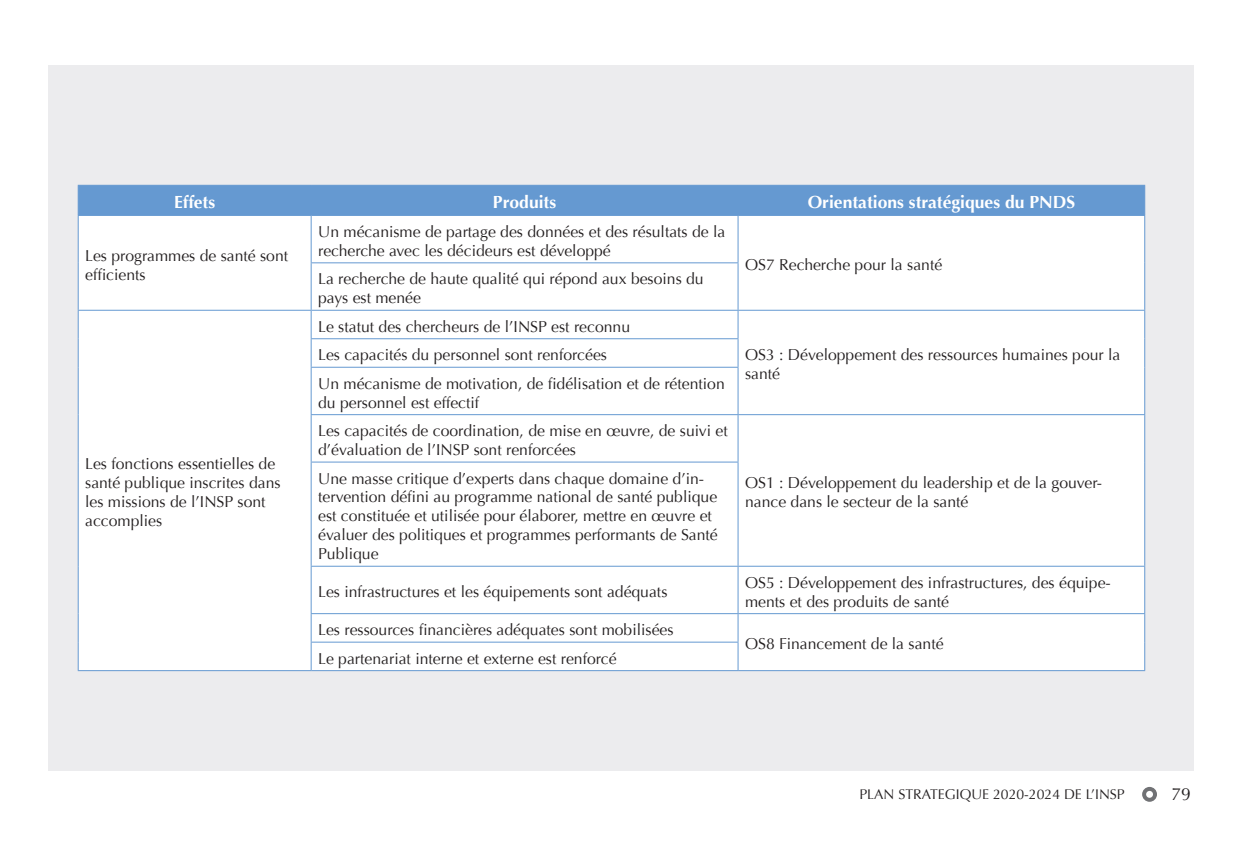
<style>
.page{position:relative;width:1241px;height:844px;background:#fff}
.page>*{position:absolute;margin:0;border:0;box-sizing:border-box;transform-origin:0 0}
.t1{font:700 17.5px "Optima";color:#fff}
.t2{font:17.5px "Optima";color:#231f20}
.t3{font:15.75px/18.9px "Optima";color:#231f20}
.t4{font:14px "Optima";color:#231f20}
</style>
<div class="page">
<div style="left:48px;top:66px;width:1144px;height:705px;background:#ececee"></div>
<svg style="left:1141px;top:786px;width:15px;height:15px"></svg>
<svg style="left:1145px;top:790px;width:7px;height:7px"></svg>
<div style="left:79px;top:216px;width:1065px;height:454px;background:#fff"></div>
<div style="left:78px;top:185px;width:1067px;height:30px;background:#6599d1"></div>
<hr style="left:78px;top:215px;width:233px;height:1px;background:#6599d1">
<hr style="left:311px;top:215px;width:427px;height:1px;background:#6599d1">
<hr style="left:738px;top:215px;width:406px;height:1px;background:#6599d1">
<hr style="left:78px;top:216px;width:1px;height:47px;background:#6599d1">
<hr style="left:311px;top:216px;width:1px;height:46px;background:#6599d1">
<hr style="left:737px;top:216px;width:1px;height:46px;background:#6599d1">
<hr style="left:1144px;top:216px;width:1px;height:47px;background:#6599d1">
<hr style="left:78px;top:263px;width:1px;height:47px;background:#6599d1">
<hr style="left:311px;top:262px;width:427px;height:1px;background:#6599d1">
<hr style="left:311px;top:263px;width:1px;height:47px;background:#6599d1">
<hr style="left:737px;top:263px;width:1px;height:47px;background:#6599d1">
<hr style="left:1144px;top:263px;width:1px;height:47px;background:#6599d1">
<hr style="left:78px;top:310px;width:233px;height:1px;background:#6599d1">
<hr style="left:311px;top:310px;width:427px;height:1px;background:#6599d1">
<hr style="left:738px;top:310px;width:406px;height:1px;background:#6599d1">
<svg style="left:78px;top:310px;width:1px;height:57px"></svg>
<hr style="left:311px;top:338px;width:427px;height:1px;background:#6599d1">
<svg style="left:311px;top:310px;width:1px;height:57px"></svg>
<svg style="left:737px;top:310px;width:1px;height:57px"></svg>
<svg style="left:1144px;top:310px;width:1px;height:57px"></svg>
<hr style="left:78px;top:367px;width:1px;height:47px;background:#6599d1">
<hr style="left:311px;top:367px;width:427px;height:1px;background:#6599d1">
<hr style="left:311px;top:367px;width:1px;height:47px;background:#6599d1">
<hr style="left:737px;top:367px;width:1px;height:47px;background:#6599d1">
<hr style="left:1144px;top:367px;width:1px;height:47px;background:#6599d1">
<hr style="left:78px;top:414px;width:1px;height:48px;background:#6599d1">
<hr style="left:311px;top:414px;width:427px;height:1px;background:#6599d1">
<hr style="left:311px;top:415px;width:1px;height:46px;background:#6599d1">
<hr style="left:738px;top:414px;width:406px;height:1px;background:#6599d1">
<hr style="left:737px;top:415px;width:1px;height:46px;background:#6599d1">
<hr style="left:1144px;top:415px;width:1px;height:47px;background:#6599d1">
<hr style="left:78px;top:462px;width:1px;height:104px;background:#6599d1">
<hr style="left:311px;top:461px;width:427px;height:1px;background:#6599d1">
<hr style="left:311px;top:462px;width:1px;height:103px;background:#6599d1">
<hr style="left:737px;top:462px;width:1px;height:103px;background:#6599d1">
<hr style="left:1144px;top:462px;width:1px;height:103px;background:#6599d1">
<hr style="left:78px;top:566px;width:1px;height:47px;background:#6599d1">
<hr style="left:311px;top:565px;width:427px;height:1px;background:#6599d1">
<hr style="left:311px;top:566px;width:1px;height:47px;background:#6599d1">
<hr style="left:738px;top:565px;width:406px;height:1px;background:#6599d1">
<hr style="left:737px;top:566px;width:1px;height:47px;background:#6599d1">
<hr style="left:1144px;top:566px;width:1px;height:47px;background:#6599d1">
<hr style="left:311px;top:613px;width:427px;height:1px;background:#6599d1">
<hr style="left:738px;top:613px;width:406px;height:1px;background:#6599d1">
<svg style="left:78px;top:613px;width:1px;height:57px"></svg>
<hr style="left:311px;top:641px;width:427px;height:1px;background:#6599d1">
<svg style="left:311px;top:614px;width:1px;height:56px"></svg>
<svg style="left:737px;top:614px;width:1px;height:56px"></svg>
<svg style="left:1144px;top:614px;width:1px;height:56px"></svg>
<hr style="left:78px;top:670px;width:233px;height:1px;background:#6599d1">
<hr style="left:311px;top:670px;width:427px;height:1px;background:#6599d1">
<hr style="left:738px;top:670px;width:406px;height:1px;background:#6599d1">
<p class="t1" style="left:174px;top:192px;width:43px">Effets</p>
<p class="t1" style="left:493px;top:192px;width:65px">Produits</p>
<p class="t1" style="left:807px;top:192px;width:269px">Orientations stratégiques du PNDS</p>
<p class="t3" style="left:85px;top:246px;width:204px">Les programmes de santé sont efficients</p>
<p class="t3" style="left:318px;top:222px;width:409px">Un mécanisme de partage des données et des résultats de la recherche avec les décideurs est développé</p>
<p class="t3" style="left:745px;top:255px;width:199px">OS7 Recherche pour la santé</p>
<p class="t3" style="left:318px;top:270px;width:387px">La recherche de haute qualité qui répond aux besoins du pays est menée</p>
<p class="t3" style="left:85px;top:454px;width:197px">Les fonctions essentielles de santé publique inscrites dans les missions de l’INSP sont accomplies</p>
<p class="t3" style="left:318px;top:317px;width:313px">Le statut des chercheurs de l’INSP est reconnu</p>
<p class="t3" style="left:318px;top:341px;width:408px;line-height:28.5px">Les capacités du personnel sont renforcées<br>Un mécanisme de motivation, de fidélisation et de rétention</p>
<p class="t3" style="left:318px;top:388px;width:411px;line-height:28.5px">du personnel est effectif<br>Les capacités de coordination, de mise en œuvre, de suivi et</p>
<p class="t3" style="left:318px;top:440px;width:259px">d’évaluation de l’INSP sont renforcées</p>
<p class="t3" style="left:745px;top:345px;width:377px">OS3 : Développement des ressources humaines pour la santé</p>
<p class="t3" style="left:318px;top:469px;width:401px">Une masse critique d’experts dans chaque domaine d’in&shy;tervention défini au programme national de santé publique est constituée et utilisée pour élaborer, mettre en œuvre et évaluer des politiques et programmes performants de Santé Publique</p>
<p class="t3" style="left:318px;top:582px;width:351px">Les infrastructures et les équipements sont adéquats</p>
<p class="t3" style="left:745px;top:573px;width:367px">OS5 : Développement des infrastructures, des équipe&shy;ments et des produits de santé</p>
<p class="t3" style="left:318px;top:620px;width:357px">Les ressources financières adéquates sont mobilisées</p>
<p class="t3" style="left:745px;top:634px;width:200px">OS8 Financement de la santé</p>
<p class="t3" style="left:318px;top:649px;width:300px">Le partenariat interne et externe est renforcé</p>
<p class="t3" style="left:745px;top:473px;width:358px">OS1 : Développement du leadership et de la gouver&shy;nance dans le secteur de la santé</p>
<p class="t4" style="left:859px;top:786px;width:267px">PLAN STRATEGIQUE 2020-2024 DE L’INSP</p>
<p class="t2" style="left:1171px;top:783px;width:21px">79</p>
</div>
